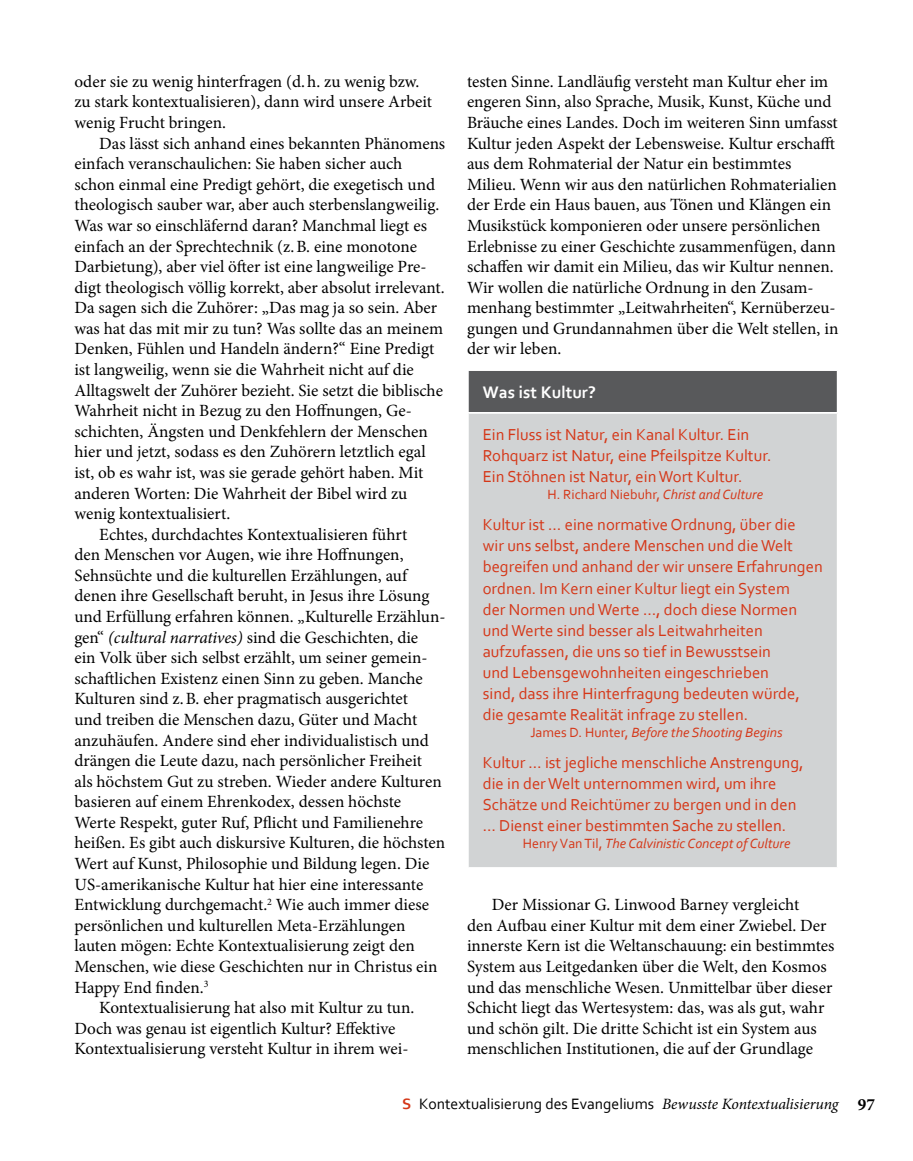
<style>
.page{position:relative;width:913px;height:1161px;background:#fff}
.page>*{position:absolute;margin:0;border:0;box-sizing:border-box;transform-origin:0 0}
.Tabellen_Titelzeile{font:700 17.5px "Corbel";color:#fff}
.Fließtext{font:17.15px/20.7px "Minion Pro";color:#000}
.Fließtext-2{font:700 17.15px "Minion Pro";color:#000}
.Tabellen_Inhalt_li{font:16.62px/21.2px "Corbel";color:#d53718}
.Fließtext-3{font:15.75px "Corbel";color:#000}
.Tabelle_Autor_re{font:italic 14px "Corbel";color:#d53718}
.Tabelle_Autor_re-2{font:14px "Corbel";color:#d53718}
.s1{font-style:italic}
.s2{font-style:normal}
.s3{font-weight:700;color:#d53718}
.s4{font-family:"Minion Pro";font-style:italic}
</style>
<div class="page">
<div style="left:468px;top:370px;width:369px;height:43px;background:#58595b"></div>
<div style="left:468px;top:413px;width:369px;height:455px;background:#d1d3d4"></div>
<hr style="left:467px;top:369px;width:371px;height:2px;background:#fff">
<hr style="left:467px;top:371px;width:2px;height:41px;background:#fff">
<hr style="left:467px;top:412px;width:371px;height:2px;background:#fff">
<hr style="left:467px;top:414px;width:2px;height:453px;background:#fff">
<hr style="left:467px;top:867px;width:371px;height:2px;background:#fff">
<p class="Fließtext" style="left:74px;top:71px;width:359px">oder sie zu wenig hinterfragen (d.h. zu wenig bzw. zu stark kontextualisieren), dann wird unsere Arbeit wenig Frucht bringen.</p>
<p class="Fließtext" style="left:74px;top:133px;width:372px;text-indent:25px">Das lässt sich anhand eines bekannten Phänomens einfach veranschaulichen: Sie haben sicher auch schon einmal eine Predigt gehört, die exegetisch und theologisch sauber war, aber auch sterbenslangweilig.<br>Was war so einschläfernd daran? Manchmal liegt es einfach an der Sprechtechnik (z.B. eine monotone Darbietung), aber viel öfter ist eine langweilige Pre&shy;digt theologisch völlig korrekt, aber absolut irrelevant.<br>Da sagen sich die Zuhörer: „Das mag ja so sein. Aber was hat das mit mir zu tun? Was sollte das an meinem Denken, Fühlen und Handeln ändern?“ Eine Predigt ist langweilig, wenn sie die Wahrheit nicht auf die Alltagswelt der Zuhörer bezieht. Sie setzt die biblische Wahrheit nicht in Bezug zu den Hoffnungen, Ge&shy;schichten, Ängsten und Denkfehlern der Menschen hier und jetzt, sodass es den Zuhörern letztlich egal ist, ob es wahr ist, was sie gerade gehört haben. Mit anderen Worten: Die Wahrheit der Bibel wird zu wenig kontextualisiert.</p>
<p class="Fließtext" style="left:74px;top:524px;width:372px;text-indent:25px">Echtes, durchdachtes Kontextualisieren führt<br>den Menschen vor Augen, wie ihre Hoffnungen, Sehnsüchte und die kulturellen Erzählungen, auf denen ihre Gesellschaft beruht, in Jesus ihre Lösung und Erfüllung erfahren können. „Kulturelle Erzählun&shy;gen“ <span class="s1">(cultural narratives)</span> sind die Geschichten, die<br>ein Volk über sich selbst erzählt, um seiner gemein&shy;schaftlichen Existenz einen Sinn zu geben. Manche Kulturen sind z.B. eher pragmatisch ausgerichtet<br>und treiben die Menschen dazu, Güter und Macht anzuhäufen. Andere sind eher individualistisch und drängen die Leute dazu, nach persönlicher Freiheit<br>als höchstem Gut zu streben. Wieder andere Kulturen basieren auf einem Ehrenkodex, dessen höchste Werte Respekt, guter Ruf, Pflicht und Familienehre heißen. Es gibt auch diskursive Kulturen, die höchsten Wert auf Kunst, Philosophie und Bildung legen. Die US-amerikanische Kultur hat hier eine interessante Entwicklung durchgemacht.<sup>2</sup> Wie auch immer diese persönlichen und kulturellen Meta-Erzählungen lauten mögen: Echte Kontextualisierung zeigt den Menschen, wie diese Geschichten nur in Christus ein Happy End finden.<sup>3</sup></p>
<p class="Fließtext" style="left:74px;top:997px;width:341px;text-indent:25px">Kontextualisierung hat also mit Kultur zu tun.<br>Doch was genau ist eigentlich Kultur? Effektive<br>Kontextualisierung versteht Kultur in ihrem wei-</p>
<p class="Fließtext" style="left:467px;top:71px;width:373px">testen Sinne. Landläufig versteht man Kultur eher im engeren Sinn, also Sprache, Musik, Kunst, Küche und Bräuche eines Landes. Doch im weiteren Sinn umfasst Kultur jeden Aspekt der Lebensweise. Kultur erschafft aus dem Rohmaterial der Natur ein bestimmtes Milieu. Wenn wir aus den natürlichen Rohmaterialien der Erde ein Haus bauen, aus Tönen und Klängen ein Musikstück komponieren oder unsere persönlichen Erlebnisse zu einer Geschichte zusammenfügen, dann schaffen wir damit ein Milieu, das wir Kultur nennen.<br>Wir wollen die natürliche Ordnung in den Zusam&shy;menhang bestimmter „Leitwahrheiten“, Kernüberzeu&shy;gungen und Grundannahmen über die Welt stellen, in der wir leben.</p>
<p class="Tabellen_Titelzeile" style="left:483px;top:381px;width:115px">Was ist Kultur?</p>
<p class="Tabellen_Inhalt_li" style="left:483px;top:424px;width:290px">Ein Fluss ist Natur, ein Kanal Kultur. Ein<br>Rohquarz ist Natur, eine Pfeilspitze Kultur.<br>Ein Stöhnen ist Natur, ein Wort Kultur.</p>
<p class="Tabelle_Autor_re-2" style="left:547px;top:486px;width:217px">H. Richard Niebuhr, <span class="s1">Christ and Culture</span></p>
<p class="Tabellen_Inhalt_li" style="left:483px;top:514px;width:341px">Kultur ist … eine normative Ordnung, über die<br>wir uns selbst, andere Menschen und die Welt begreifen und anhand der wir unsere Erfahrungen ordnen. Im Kern einer Kultur liegt ein System<br>der Normen und Werte …, doch diese Normen und Werte sind besser als Leitwahrheiten aufzufassen, die uns so tief in Bewusstsein<br>und Lebensgewohnheiten eingeschrieben<br>sind, dass ihre Hinterfragung bedeuten würde, die gesamte Realität infrage zu stellen.</p>
<p class="Tabelle_Autor_re" style="left:530px;top:724px;width:254px"><span class="s2">James D. Hunter,</span> Before the Shooting Begins</p>
<p class="Tabellen_Inhalt_li" style="left:483px;top:751px;width:322px">Kultur … ist jegliche menschliche Anstrengung, die in der Welt unternommen wird, um ihre Schätze und Reichtümer zu bergen und in den … Dienst einer bestimmten Sache zu stellen.</p>
<p class="Tabelle_Autor_re" style="left:523px;top:835px;width:269px"><span class="s2">Henry Van Til,</span> The Calvinistic Concept of Culture</p>
<p class="Fließtext" style="left:467px;top:894px;width:369px;text-indent:25px">Der Missionar G. Linwood Barney vergleicht<br>den Aufbau einer Kultur mit dem einer Zwiebel. Der innerste Kern ist die Weltanschauung: ein bestimmtes System aus Leitgedanken über die Welt, den Kosmos und das menschliche Wesen. Unmittelbar über dieser Schicht liegt das Wertesystem: das, was als gut, wahr und schön gilt. Die dritte Schicht ist ein System aus menschlichen Institutionen, die auf der Grundlage</p>
<p class="Fließtext-3" style="left:402px;top:1094px;width:438px"><span class="s3">S</span> Kontextualisierung des Evangeliums <span class="s4">Bewusste Kontextualisierung</span></p>
<p class="Fließtext-2" style="left:858px;top:1092px;width:19px">97</p>
</div>
